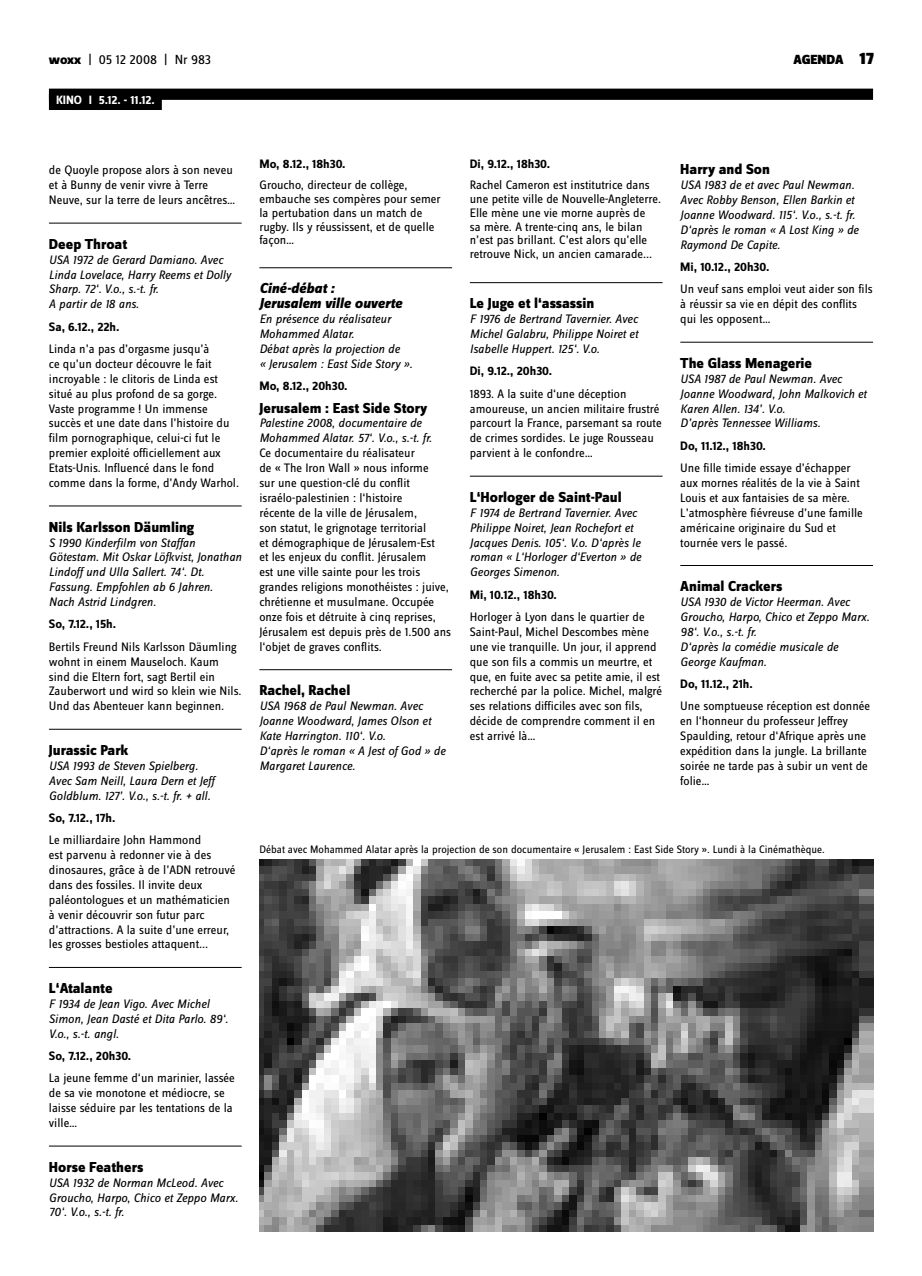
<style>
.page{position:relative;width:922px;height:1276px;background:#fff}
.page>*{position:absolute;margin:0;border:0;box-sizing:border-box;transform-origin:0 0}
.t1{font:800 15px "Zine Sans Dis";color:#000}
.t2{font:italic 800 15px/14.9px "Zine Sans Dis";color:#000}
.t3{font:13.75px "Zine Sans Dis";color:#000}
.t4{font:900 13.75px "Zine Sans Dis";color:#000}
.t5{font:12.75px/14.9px "Zine Sans Dis";color:#000}
.t6{font:italic 12.75px/14.9px "Zine Sans Dis";color:#000}
.t7{font:700 12.75px "Zine Sans Dis";color:#000}
.t8{font:700 12.5px "Zine Sans Dis";letter-spacing:-.005em;color:#fff}
.t9{font:11.25px "Zine Sans Dis";color:#000}
.s1{font-weight:800}
.s2{font-size:17.5px}
</style>
<div class="page">
<div style="left:49px;top:89px;width:823px;height:11px;background:#000"></div>
<div style="left:49px;top:94px;width:113px;height:16px;background:#000"></div>
<hr style="left:49px;top:223px;width:192px;height:1px;background:#000">
<hr style="left:49px;top:506px;width:192px;height:1px;background:#000">
<hr style="left:49px;top:729px;width:192px;height:1px;background:#000">
<hr style="left:49px;top:967px;width:192px;height:1px;background:#000">
<hr style="left:49px;top:1146px;width:192px;height:1px;background:#000">
<hr style="left:259px;top:267px;width:193px;height:1px;background:#000">
<hr style="left:259px;top:669px;width:193px;height:1px;background:#000">
<hr style="left:469px;top:282px;width:193px;height:1px;background:#000">
<hr style="left:469px;top:476px;width:193px;height:1px;background:#000">
<img style="left:259px;top:859px;width:613px;height:372px">
<hr style="left:680px;top:342px;width:192px;height:1px;background:#000">
<hr style="left:680px;top:565px;width:192px;height:1px;background:#000">
<p class="t3" style="left:49px;top:53px;width:164px"><span class="s1">woxx</span> | 05 12 2008 | Nr 983</p>
<p class="t4" style="left:793px;top:53px;width:82px">AGENDA <span class="s2">17</span></p>
<p class="t8" style="left:56px;top:93px;width:100px">KINO I 5.12. - 11.12.</p>
<p class="t5" style="left:49px;top:163px;width:188px">de Quoyle propose alors à son neveu et à Bunny de venir vivre à Terre<br>Neuve, sur la terre de leurs ancêtres…</p>
<p class="t1" style="left:49px;top:236px;width:80px">Deep Throat</p>
<p class="t6" style="left:49px;top:252px;width:184px">USA 1972 de Gerard Damiano. Avec<br>Linda Lovelace, Harry Reems et Dolly<br>Sharp. 72‘. V.o., s.-t. fr.<br>A partir de 18 ans.</p>
<p class="t7" style="left:49px;top:320px;width:72px">Sa, 6.12., 22h.</p>
<p class="t5" style="left:49px;top:342px;width:192px">Linda n’a pas d’orgasme jusqu’à<br>ce qu’un docteur découvre le fait incroyable : le clitoris de Linda est situé au plus profond de sa gorge.<br>Vaste programme ! Un immense succès et une date dans l’histoire du film pornographique, celui-ci fut le premier exploité officiellement aux Etats-Unis. Influencé dans le fond comme dans la forme, d’Andy Warhol.</p>
<p class="t1" style="left:49px;top:519px;width:147px">Nils Karlsson Däumling</p>
<p class="t6" style="left:49px;top:535px;width:194px">S 1990 Kinderfilm von Staffan<br>Götestam. Mit Oskar Löfkvist, Jonathan<br>Lindoff und Ulla Sallert. 74‘. Dt.<br>Fassung. Empfohlen ab 6 Jahren.<br>Nach Astrid Lindgren.</p>
<p class="t7" style="left:49px;top:617px;width:69px">So, 7.12., 15h.</p>
<p class="t5" style="left:49px;top:640px;width:194px">Bertils Freund Nils Karlsson Däumling wohnt in einem Mauseloch. Kaum sind die Eltern fort, sagt Bertil ein Zauberwort und wird so klein wie Nils.<br>Und das Abenteuer kann beginnen.</p>
<p class="t1" style="left:49px;top:742px;width:81px">Jurassic Park</p>
<p class="t6" style="left:49px;top:758px;width:167px">USA 1993 de Steven Spielberg.<br>Avec Sam Neill, Laura Dern et Jeff<br>Goldblum. 127’. V.o., s.-t. fr. + all.</p>
<p class="t7" style="left:49px;top:811px;width:68px">So, 7.12., 17h.</p>
<p class="t5" style="left:49px;top:833px;width:188px">Le milliardaire John Hammond<br>est parvenu à redonner vie à des dinosaures, grâce à de l’ADN retrouvé dans des fossiles. Il invite deux paléontologues et un mathématicien à venir découvrir son futur parc d’attractions. A la suite d’une erreur, les grosses bestioles attaquent...</p>
<p class="t1" style="left:49px;top:980px;width:65px">L‘Atalante</p>
<p class="t6" style="left:49px;top:996px;width:181px">F 1934 de Jean Vigo. Avec Michel<br>Simon, Jean Dasté et Dita Parlo. 89‘.<br>V.o., s.-t. angl.</p>
<p class="t7" style="left:49px;top:1049px;width:84px">So, 7.12., 20h30.</p>
<p class="t5" style="left:49px;top:1071px;width:187px">La jeune femme d‘un marinier, lassée de sa vie monotone et médiocre, se laisse séduire par les tentations de la ville…</p>
<p class="t1" style="left:49px;top:1159px;width:96px">Horse Feathers</p>
<p class="t6" style="left:49px;top:1175px;width:191px">USA 1932 de Norman McLeod. Avec<br>Groucho, Harpo, Chico et Zeppo Marx.<br>70‘. V.o., s.-t. fr.</p>
<p class="t7" style="left:259px;top:157px;width:88px">Mo, 8.12., 18h30.</p>
<p class="t5" style="left:259px;top:179px;width:183px;line-height:13.8px">Groucho, directeur de collège, embauche ses compères pour semer la pertubation dans un match de rugby. Ils y réussissent, et de quelle façon…</p>
<p class="t2" style="left:259px;top:281px;width:144px">Ciné-débat :<br>Jerusalem ville ouverte</p>
<p class="t6" style="left:259px;top:312px;width:155px">En présence du réalisateur<br>Mohammed Alatar.<br>Débat après la projection de<br>« Jerusalem : East Side Story ».</p>
<p class="t7" style="left:259px;top:379px;width:90px">Mo, 8.12., 20h30.</p>
<p class="t1" style="left:259px;top:400px;width:169px">Jerusalem : East Side Story</p>
<p class="t6" style="left:259px;top:416px;width:174px">Palestine 2008, documentaire de<br>Mohammed Alatar. 57‘. V.o., s.-t. fr.</p>
<p class="t5" style="left:259px;top:446px;width:193px">Ce documentaire du réalisateur<br>de « The Iron Wall » nous informe<br>sur une question-clé du conflit israélo-palestinien : l‘histoire<br>récente de la ville de Jérusalem,<br>son statut, le grignotage territorial<br>et démographique de Jérusalem-Est<br>et les enjeux du conflit. Jérusalem<br>est une ville sainte pour les trois grandes religions monothéistes : juive, chrétienne et musulmane. Occupée onze fois et détruite à cinq reprises, Jérusalem est depuis près de 1.500 ans l‘objet de graves conflits.</p>
<p class="t1" style="left:259px;top:682px;width:92px">Rachel, Rachel</p>
<p class="t6" style="left:259px;top:699px;width:188px">USA 1968 de Paul Newman. Avec<br>Joanne Woodward, James Olson et<br>Kate Harrington. 110‘. V.o.<br>D‘après le roman « A Jest of God » de<br>Margaret Laurence.</p>
<p class="t7" style="left:469px;top:157px;width:82px">Di, 9.12., 18h30.</p>
<p class="t5" style="left:469px;top:179px;width:193px;line-height:13.8px">Rachel Cameron est institutrice dans une petite ville de Nouvelle-Angleterre.<br>Elle mène une vie morne auprès de<br>sa mère. A trente-cinq ans, le bilan n’est pas brillant. C’est alors qu’elle retrouve Nick, un ancien camarade...</p>
<p class="t1" style="left:469px;top:295px;width:126px">Le Juge et l‘assassin</p>
<p class="t6" style="left:469px;top:312px;width:170px;text-align:justify">F 1976 de Bertrand Tavernier. Avec Michel Galabru, Philippe Noiret et Isabelle Huppert. 125‘. V.o.</p>
<p class="t7" style="left:469px;top:364px;width:84px">Di, 9.12., 20h30.</p>
<p class="t5" style="left:469px;top:387px;width:193px">1893. A la suite d‘une déception amoureuse, un ancien militaire frustré parcourt la France, parsemant sa route de crimes sordides. Le juge Rousseau parvient à le confondre…</p>
<p class="t1" style="left:469px;top:489px;width:153px">L‘Horloger de Saint-Paul</p>
<p class="t6" style="left:469px;top:505px;width:173px">F 1974 de Bertrand Tavernier. Avec<br>Philippe Noiret, Jean Rochefort et<br>Jacques Denis. 105‘. V.o. D‘après le roman « L‘Horloger d‘Everton » de<br>Georges Simenon.</p>
<p class="t7" style="left:469px;top:587px;width:88px">Mi, 10.12., 18h30.</p>
<p class="t5" style="left:469px;top:610px;width:194px">Horloger à Lyon dans le quartier de Saint-Paul, Michel Descombes mène une vie tranquille. Un jour, il apprend que son fils a commis un meurtre, et que, en fuite avec sa petite amie, il est recherché par la police. Michel, malgré ses relations difficiles avec son fils, décide de comprendre comment il en est arrivé là…</p>
<p class="t1" style="left:680px;top:161px;width:91px">Harry and Son</p>
<p class="t6" style="left:680px;top:178px;width:180px">USA 1983 de et avec Paul Newman.<br>Avec Robby Benson, Ellen Barkin et<br>Joanne Woodward. 115‘. V.o., s.-t. fr.<br>D‘après le roman « A Lost King » de<br>Raymond De Capite.</p>
<p class="t7" style="left:680px;top:260px;width:91px">Mi, 10.12., 20h30.</p>
<p class="t5" style="left:680px;top:283px;width:194px">Un veuf sans emploi veut aider son fils à réussir sa vie en dépit des conflits qui les opposent…</p>
<p class="t1" style="left:680px;top:355px;width:133px">The Glass Menagerie</p>
<p class="t6" style="left:680px;top:371px;width:188px">USA 1987 de Paul Newman. Avec<br>Joanne Woodward, John Malkovich et<br>Karen Allen. 134’. V.o.<br>D’après Tennessee Williams.</p>
<p class="t7" style="left:680px;top:439px;width:87px">Do, 11.12., 18h30.</p>
<p class="t5" style="left:680px;top:461px;width:184px">Une fille timide essaye d’échapper aux mornes réalités de la vie à Saint Louis et aux fantaisies de sa mère.<br>L’atmosphère fiévreuse d’une famille américaine originaire du Sud et tournée vers le passé.</p>
<p class="t1" style="left:680px;top:578px;width:104px">Animal Crackers</p>
<p class="t6" style="left:680px;top:594px;width:191px">USA 1930 de Victor Heerman. Avec<br>Groucho, Harpo, Chico et Zeppo Marx.<br>98‘. V.o., s.-t. fr.<br>D‘après la comédie musicale de<br>George Kaufman.</p>
<p class="t7" style="left:680px;top:677px;width:74px">Do, 11.12., 21h.</p>
<p class="t5" style="left:680px;top:699px;width:191px">Une somptueuse réception est donnée en l‘honneur du professeur Jeffrey<br>Spaulding, retour d‘Afrique après une expédition dans la jungle. La brillante soirée ne tarde pas à subir un vent de folie…</p>
<p class="t9" style="left:259px;top:843px;width:566px">Débat avec Mohammed Alatar après la projection de son documentaire « Jerusalem : East Side Story ». Lundi à la Cinémathèque.</p>
</div>
